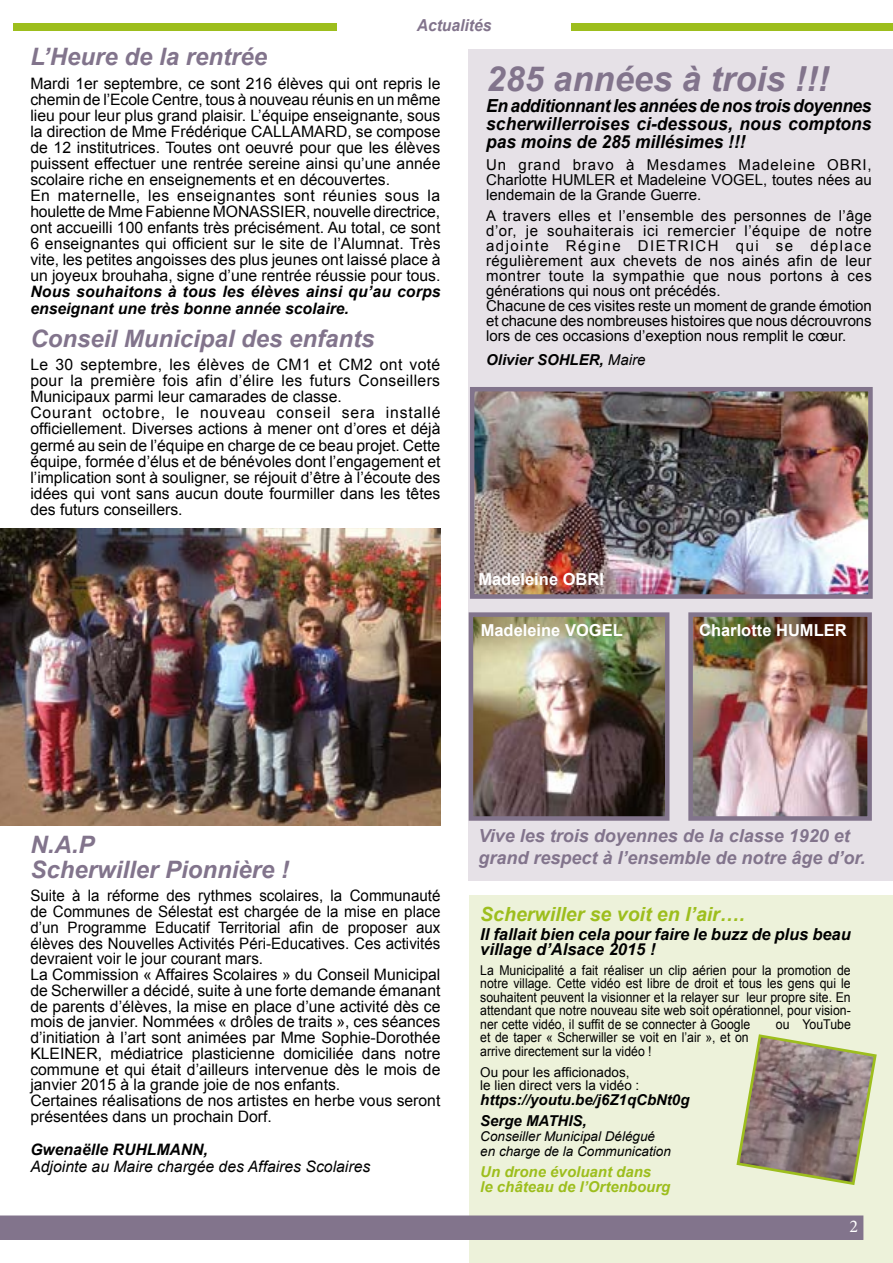
<style>
.page{position:relative;width:893px;height:1263px;background:#fff}
.page>*{position:absolute;margin:0;border:0;box-sizing:border-box;transform-origin:0 0}
.t1{font:italic 700 34.5px "Arial";color:#82748c}
.t2{font:italic 700 24px/25.5px "Arial";color:#82748c}
.t3{font:italic 700 19.5px "Arial";color:#9dbe1d}
.t4{font:italic 700 18px/18px "Arial";letter-spacing:.01em;color:#000;text-align:justify;scale:.96 1}
.t5{font:italic 700 18px/22.5px "Arial";color:#82748c}
.t6{font:18px "Minion Pro";color:#fff}
.t7{font:italic 700 16.5px/15px "Arial";color:#000}
.t8{font:700 16.5px "Arial";color:#fff}
.t9{font:italic 700 16.5px "Arial";color:#82748c;scale:.95 1}
.t10{font:15.75px/16px "Arial";color:#000}
.t11{font:15.75px/15.8px "Arial";color:#000;scale:.96 1}
.t12{font:italic 700 15.75px/16.5px "Arial";color:#000}
.t13{font:italic 15.75px "Arial";color:#000}
.t14{font:15px/15px "Arial";letter-spacing:.025em;color:#000}
.t15{font:15px/15px "Arial";color:#000;text-align:justify}
.t16{font:italic 700 15px/21px "Arial";color:#000}
.t17{font:italic 700 15px/15px "Arial";color:#9dbe1d}
.t18{font:13.5px/13.5px "Arial";color:#000;text-align:justify;scale:.91 1}
.t19{font:italic 13.5px/15px "Arial";color:#000}
.t20{font:13.5px/13.5px "Arial";color:#000}
.s1{font-weight:400}
</style>
<div class="page">
<div style="left:470px;top:895px;width:423px;height:368px;background:#edf2da"></div>
<div style="left:469px;top:49px;width:424px;height:831px;background:#e6e1e7"></div>
<div style="left:0;top:1215px;width:863px;height:25px;background:#82748c"></div>
<div style="left:13px;top:23px;width:880px;height:7px;background:#9dbe1d"></div>
<div style="left:337px;top:17px;width:234px;height:17px;background:#fff"></div>
<img style="left:693px;top:617px;width:174px;height:199px">
<div style="left:688px;top:612px;width:184px;height:209px;border:4px solid #82748c"></div>
<img style="left:475px;top:392px;width:393px;height:202px">
<div style="left:470px;top:387px;width:403px;height:212px;border:4px solid #82748c"></div>
<img style="left:474px;top:617px;width:190px;height:199px">
<div style="left:469px;top:612px;width:200px;height:209px;border:4px solid #82748c"></div>
<img style="left:0;top:528px;width:440px;height:297px">
<svg style="left:736px;top:1034px;width:141px;height:151px"></svg>
<p class="t9" style="left:417px;top:14px;width:80px">Actualités</p>
<h2 class="t2" style="left:30px;top:45px;width:238px">L’Heure de la rentrée</h2>
<p class="t10" style="left:30px;top:75px;width:412px">Mardi 1er septembre, ce sont 216 élèves qui ont repris le chemin de l’Ecole Centre, tous à nouveau réunis en un même lieu pour leur plus grand plaisir. L’équipe enseignante, sous la direction de Mme Frédérique CALLAMARD, se compose de 12 institutrices. Toutes ont oeuvré pour que les élèves puissent effectuer une rentrée sereine ainsi qu’une année scolaire riche en enseignements et en découvertes.<br>En maternelle, les enseignantes sont réunies sous la houlette de Mme Fabienne MONASSIER, nouvelle directrice, ont accueilli 100 enfants très précisément. Au total, ce sont 6 enseignantes qui officient sur le site de l’Alumnat. Très vite, les petites angoisses des plus jeunes ont laissé place à un joyeux brouhaha, signe d’une rentrée réussie pour tous.</p>
<p class="t12" style="left:30px;top:284px;width:412px">Nous souhaitons à tous les élèves ainsi qu’au corps enseignant une très bonne année scolaire.</p>
<h2 class="t2" style="left:30px;top:326px;width:346px">Conseil Municipal des enfants</h2>
<p class="t10" style="left:30px;top:357px;width:412px">Le 30 septembre, les élèves de CM1 et CM2 ont voté pour la première fois afin d’élire les futurs Conseillers Municipaux parmi leur camarades de classe.<br>Courant octobre, le nouveau conseil sera installé officiellement. Diverses actions à mener ont d’ores et déjà germé au sein de l’équipe en charge de ce beau projet. Cette équipe, formée d’élus et de bénévoles dont l’engagement et l’implication sont à souligner, se réjouit d’être à l’écoute des idées qui vont sans aucun doute fourmiller dans les têtes des futurs conseillers.</p>
<h1 class="t1" style="left:486px;top:56px;width:345px">285 années à trois !!!</h1>
<p class="t4" style="left:486px;top:97px;width:403px">En additionnant les années de nos trois doyennes scherwillerroises ci-dessous, nous comptons pas moins de 285 millésimes !!!</p>
<p class="t15" style="left:486px;top:158px;width:387px">Un grand bravo à Mesdames Madeleine OBRI, Charlotte HUMLER et Madeleine VOGEL, toutes nées au lendemain de la Grande Guerre.</p>
<p class="t14" style="left:486px;top:209px;width:387px">A travers elles et l’ensemble des personnes de l’âge d’or, je souhaiterais ici remercier l’équipe de notre adjointe Régine DIETRICH qui se déplace régulièrement aux chevets de nos ainés afin de leur montrer toute la sympathie que nous portons à ces générations qui nous ont précédés.<br>Chacune de ces visites reste un moment de grande émotion et chacune des nombreuses histoires que nous décrouvrons lors de ces occasions d’exeption nous remplit le cœur.</p>
<p class="t16" style="left:486px;top:350px;width:161px">Olivier SOHLER, <span class="s1">Maire</span></p>
<p class="t8" style="left:478px;top:568px;width:127px">Madeleine OBRI</p>
<p class="t8" style="left:481px;top:619px;width:144px">Madeleine VOGEL</p>
<p class="t8" style="left:699px;top:619px;width:149px">Charlotte HUMLER</p>
<h2 class="t2" style="left:30px;top:832px;width:260px">N.A.P<br>Scherwiller Pionnière !</h2>
<p class="t11" style="left:30px;top:888px;width:429px">Suite à la réforme des rythmes scolaires, la Communauté de Communes de Sélestat est chargée de la mise en place d’un Programme Educatif Territorial afin de proposer aux élèves des Nouvelles Activités Péri-Educatives. Ces activités devraient voir le jour courant mars.<br>La Commission « Affaires Scolaires » du Conseil Municipal de Scherwiller a décidé, suite à une forte demande émanant de parents d’élèves, la mise en place d’une activité dès ce mois de janvier. Nommées « drôles de traits », ces séances d’initiation à l’art sont animées par Mme Sophie-Dorothée KLEINER, médiatrice plasticienne domiciliée dans notre commune et qui était d’ailleurs intervenue dès le mois de janvier 2015 à la grande joie de nos enfants.<br>Certaines réalisations de nos artistes en herbe vous seront présentées dans un prochain Dorf.</p>
<p class="t12" style="left:30px;top:1142px;width:179px">Gwenaëlle RUHLMANN,</p>
<p class="t13" style="left:30px;top:1156px;width:341px">Adjointe au Maire chargée des Affaires Scolaires</p>
<p class="t5" style="left:478px;top:825px;width:389px">Vive les trois doyennes de la classe 1920 et grand respect à l’ensemble de notre âge d’or.</p>
<p class="t3" style="left:480px;top:901px;width:266px">Scherwiller se voit en l’air….</p>
<p class="t7" style="left:480px;top:927px;width:372px">Il fallait bien cela pour faire le buzz de plus beau village d’Alsace 2015 !</p>
<p class="t18" style="left:480px;top:963px;width:409px">La Municipalité a fait réaliser un clip aérien pour la promotion de notre village. Cette vidéo est libre de droit et tous les gens qui le souhaitent peuvent la visionner et la relayer sur leur propre site. En attendant que notre nouveau site web soit opérationnel, pour vision&shy;ner cette vidéo, il suffit de se connecter à Google</p>
<p class="t18" style="left:776px;top:1017px;width:84px">ou YouTube</p>
<p class="t18" style="left:480px;top:1031px;width:297px">et de taper « Scherwiller se voit en l’air », et on arrive directement sur la vidéo !</p>
<p class="t20" style="left:480px;top:1065px;width:161px">Ou pour les afficionados, le lien direct vers la vidéo :</p>
<p class="t16" style="left:480px;top:1090px;width:211px">https://youtu.be/j6Z1qCbNt0g<br>Serge MATHIS,</p>
<p class="t19" style="left:480px;top:1129px;width:192px">Conseiller Municipal Délégué en charge de la Communication</p>
<p class="t17" style="left:480px;top:1165px;width:192px">Un drone évoluant dans<br>le château de l’Ortenbourg</p>
<p class="t6" style="left:849px;top:1214px;width:10px">2</p>
</div>
